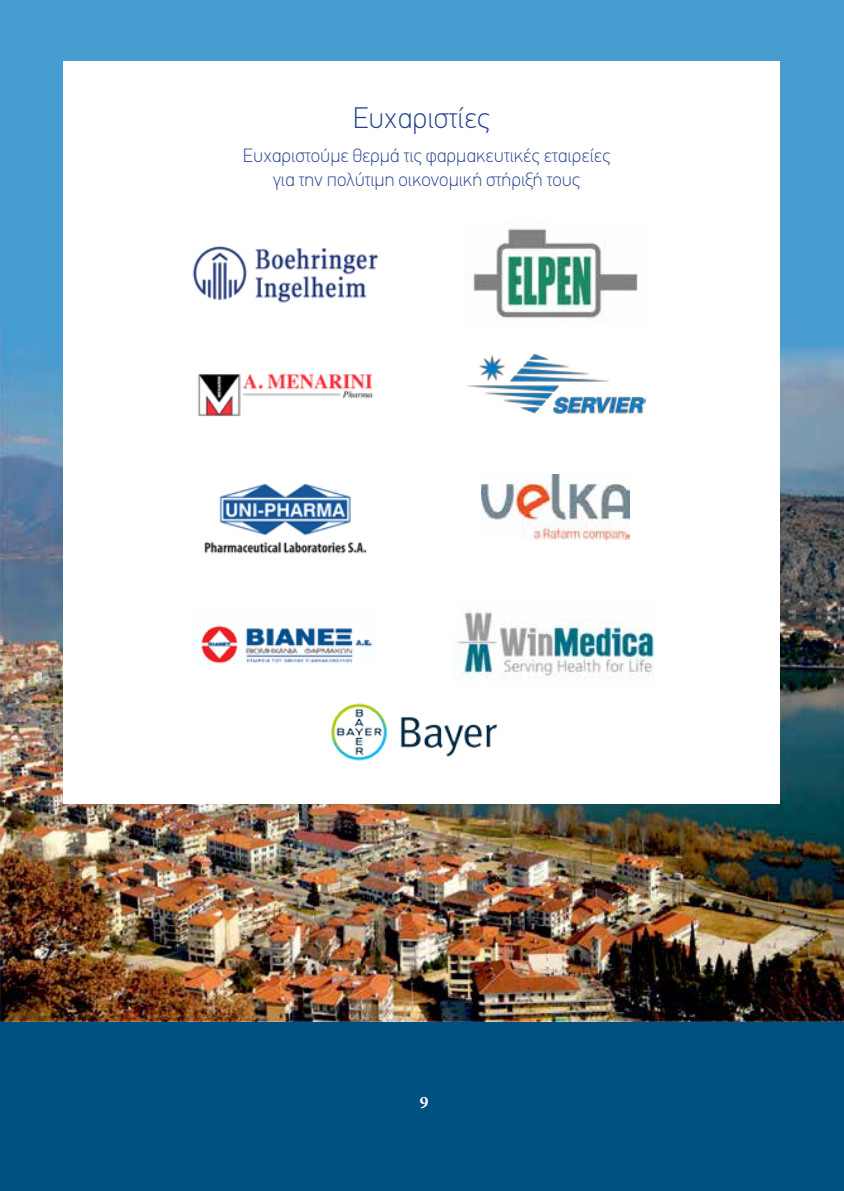
<style>
.page{position:relative;width:844px;height:1191px;background:#fff}
.page>*{position:absolute;margin:0;border:0;box-sizing:border-box;transform-origin:0 0}
.t1{font:100 29.75px "PF Din Text";color:#25408f}
.t2{font:100 19.25px/23.1px "PF Din Text";color:#25408f;text-align:center}
.t3{font:700 17.5px "Minion Pro";color:#fff}
</style>
<div class="page">
<div style="left:0;top:0;width:843px;height:1191px;background:#005081"></div>
<div style="left:0;top:0;width:843px;height:501px;background:#479cd0"></div>
<img style="left:0;top:328px;width:843px;height:693px">
<div style="left:63px;top:62px;width:715px;height:742px;background:#fff"></div>
<img style="left:197px;top:374px;width:176px;height:43px">
<img style="left:204px;top:484px;width:163px;height:70px">
<img style="left:192px;top:246px;width:187px;height:57px">
<img style="left:201px;top:625px;width:172px;height:39px">
<img style="left:481px;top:474px;width:148px;height:65px">
<img style="left:453px;top:610px;width:202px;height:70px">
<img style="left:473px;top:228px;width:165px;height:93px">
<img style="left:467px;top:353px;width:178px;height:61px">
<img style="left:331px;top:703px;width:167px;height:58px">
<h1 class="t1" style="left:352px;top:100px;width:138px">Ευχαριστίες</h1>
<p class="t2" style="left:243px;top:144px;width:369px">Ευχαριστούμε θερμά τις φαρμακευτικές εταιρείες για την πολύτιμη οικονομική στήριξή τους</p>
<p class="t3" style="left:420px;top:1089px;width:10px">9</p>
</div>
